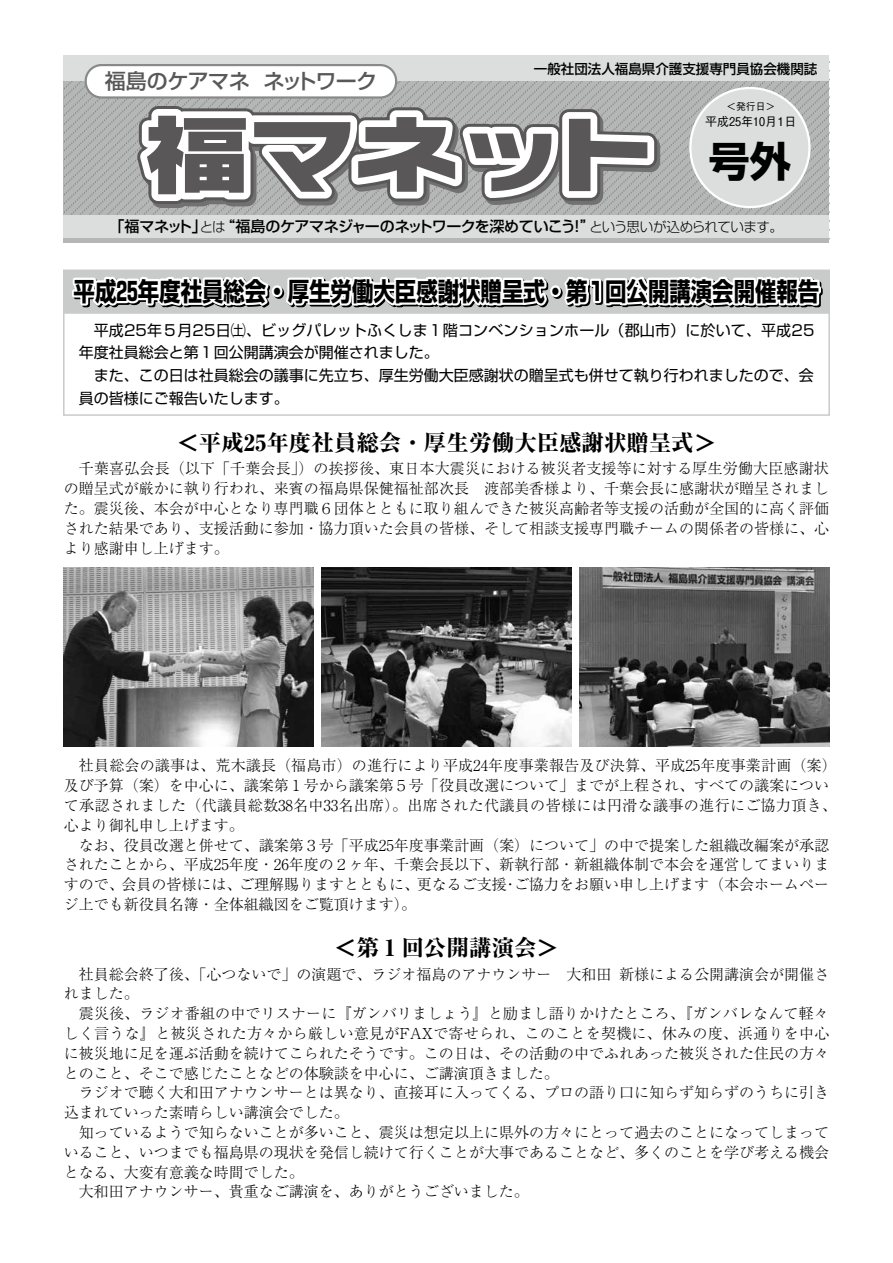
<style>
.page{position:relative;width:893px;height:1263px;background:#fff}
.page>*{position:absolute;margin:0;border:0;box-sizing:border-box;transform-origin:0 0}
.t1{font:41.4px "Shin Go Pro Bold 90 pv RKSJ H";color:#000}
.t2{font:25.5px "Shin Go Pro Bold 90 pv RKSJ H";color:#000;scale:.84 1}
.t3{font:800 22.5px "Ryumin Pro";color:#000}
.t4{font:21px "Shin Go Pro Medium 90 pv RKSJ H";letter-spacing:-.03em;color:#595757}
.t5{font:300 15px/19.8px "Ryumin Pro";color:#000}
.t6{font:15px/22.5px "Shin Go Pro Regular 90 pv RKSJ H";color:#000}
.t7{font:15px "Shin Go Pro Medium 90 pv RKSJ H";letter-spacing:-.03em;color:#000}
.t8{font:13.5px "Shin Go Pro Medium 90 pv RKSJ H";color:#000}
.t9{font:12px "Gothic BBB Pro Medium 90 pv RKSJ H";color:#000}
.t10{font:9.75px "Gothic BBB Pro Medium 90 pv RKSJ H";color:#000}
.s1{font-family:"Shin Go Pro Light 90 pv RKSJ H";font-size:13.5px}
</style>
<div class="page">
<svg style="left:64px;top:81px;width:765px;height:134px;background:#b1b2b2"></svg>
<div style="left:64px;top:55px;width:765px;height:26px;background:#dcdddd"></div>
<div style="left:64px;top:215px;width:765px;height:27px;background:#dcdddd"></div>
<hr style="left:64px;top:238px;width:765px;height:4px;background:#b5b6b6">
<div style="left:86px;top:65px;width:310px;height:32px;background:#fff;border-radius:16px"></div>
<div style="left:85px;top:64px;width:312px;height:35px;border:2px solid #898989;border-radius:16px"></div>
<svg style="left:125px;top:96px;width:545px;height:119px"></svg>
<div style="left:690px;top:88px;width:119px;height:119px;background:#dcdddd;border-radius:50%"></div>
<div style="left:689px;top:87px;width:122px;height:121px;border:2px solid #fff;border-radius:50%"></div>
<div style="left:63px;top:270px;width:767px;height:146px;border:2px solid #c9caca"></div>
<div style="left:552px;top:287px;width:11px;height:12px;border:4px solid #000;border-radius:50%"></div>
<svg style="left:70px;top:270px;width:481px;height:44px"></svg>
<div style="left:550px;top:285px;width:11px;height:12px;border:4px solid #fff;border-radius:50%"></div>
<svg style="left:560px;top:270px;width:265px;height:43px"></svg>
<img style="left:64px;top:567px;width:249px;height:179px">
<img style="left:322px;top:567px;width:249px;height:179px">
<img style="left:580px;top:567px;width:249px;height:179px">
<h3 class="t4" style="left:105px;top:64px;width:274px">福島のケアマネ ネットワーク</h3>
<p class="t8" style="left:534px;top:57px;width:285px">一般社団法人福島県介護支援専門員協会機関誌</p>
<p class="t10" style="left:726px;top:99px;width:50px">＜発行日＞</p>
<p class="t9" style="left:705px;top:112px;width:93px">平成25年10月1日</p>
<h1 class="t1" style="left:708px;top:129px;width:84px">号外</h1>
<p class="t7" style="left:110px;top:214px;width:675px">「福マネット」<span class="s1">とは</span>“福島のケアマネジャーのネットワークを深めていこう！”<span class="s1">という思いが込められています。</span></p>
<h2 class="t2" style="left:75px;top:273px;width:889px">平成25年度社員総会・厚生労働大臣感謝状贈呈式・第1回公開講演会開催報告</h2>
<p class="t6" style="left:79px;top:317px;width:737px">　平成25年５月25日㈯、ビッグパレットふくしま１階コンベンションホール（郡山市）に於いて、平成25年度社員総会と第１回公開講演会が開催されました。<br>　また、この日は社員総会の議事に先立ち、厚生労働大臣感謝状の贈呈式も併せて執り行われましたので、会員の皆様にご報告いたします。</p>
<h3 class="t3" style="left:176px;top:425px;width:542px">＜平成25年度社員総会・厚生労働大臣感謝状贈呈式＞</h3>
<p class="t5" style="left:64px;top:458px;width:767px;text-align:justify">　千葉喜弘会長（以下「千葉会長」）の挨拶後、東日本大震災における被災者支援等に対する厚生労働大臣感謝状の贈呈式が厳かに執り行われ、来賓の福島県保健福祉部次長　渡部美香様より、千葉会長に感謝状が贈呈されました。震災後、本会が中心となり専門職６団体とともに取り組んできた被災高齢者等支援の活動が全国的に高く評価された結果であり、支援活動に参加・協力頂いた会員の皆様、そして相談支援専門職チームの関係者の皆様に、心より感謝申し上げます。</p>
<p class="t5" style="left:64px;top:755px;width:774px">　社員総会の議事は、荒木議長（福島市）の進行により平成24年度事業報告及び決算、平成25年度事業計画（案）及び予算（案）を中心に、議案第１号から議案第５号「役員改選について」までが上程され、すべての議案について承認されました（代議員総数38名中33名出席）。出席された代議員の皆様には円滑な議事の進行にご協力頂き、心より御礼申し上げます。<br>　なお、役員改選と併せて、議案第３号「平成25年度事業計画（案）について」の中で提案した組織改編案が承認されたことから、平成25年度・26年度の２ヶ年、千葉会長以下、新執行部・新組織体制で本会を運営してまいりますので、会員の皆様には、ご理解賜りますとともに、更なるご支援・ご協力をお願い申し上げます（本会ホームページ上でも新役員名簿・全体組織図をご覧頂けます）。</p>
<h3 class="t3" style="left:334px;top:930px;width:227px">＜第１回公開講演会＞</h3>
<p class="t5" style="left:64px;top:963px;width:767px">　社員総会終了後、「心つないで」の演題で、ラジオ福島のアナウンサー　大和田 新様による公開講演会が開催されました。<br>　震災後、ラジオ番組の中でリスナーに『ガンバリましょう』と励まし語りかけたところ、『ガンバレなんて軽々しく言うな』と被災された方々から厳しい意見がFAXで寄せられ、このことを契機に、休みの度、浜通りを中心に被災地に足を運ぶ活動を続けてこられたそうです。この日は、その活動の中でふれあった被災された住民の方々とのこと、そこで感じたことなどの体験談を中心に、ご講演頂きました。<br>　ラジオで聴く大和田アナウンサーとは異なり、直接耳に入ってくる、プロの語り口に知らず知らずのうちに引き込まれていった素晴らしい講演会でした。<br>　知っているようで知らないことが多いこと、震災は想定以上に県外の方々にとって過去のことになってしまっていること、いつまでも福島県の現状を発信し続けて行くことが大事であることなど、多くのことを学び考える機会となる、大変有意義な時間でした。<br>　大和田アナウンサー、貴重なご講演を、ありがとうございました。</p>
</div>
